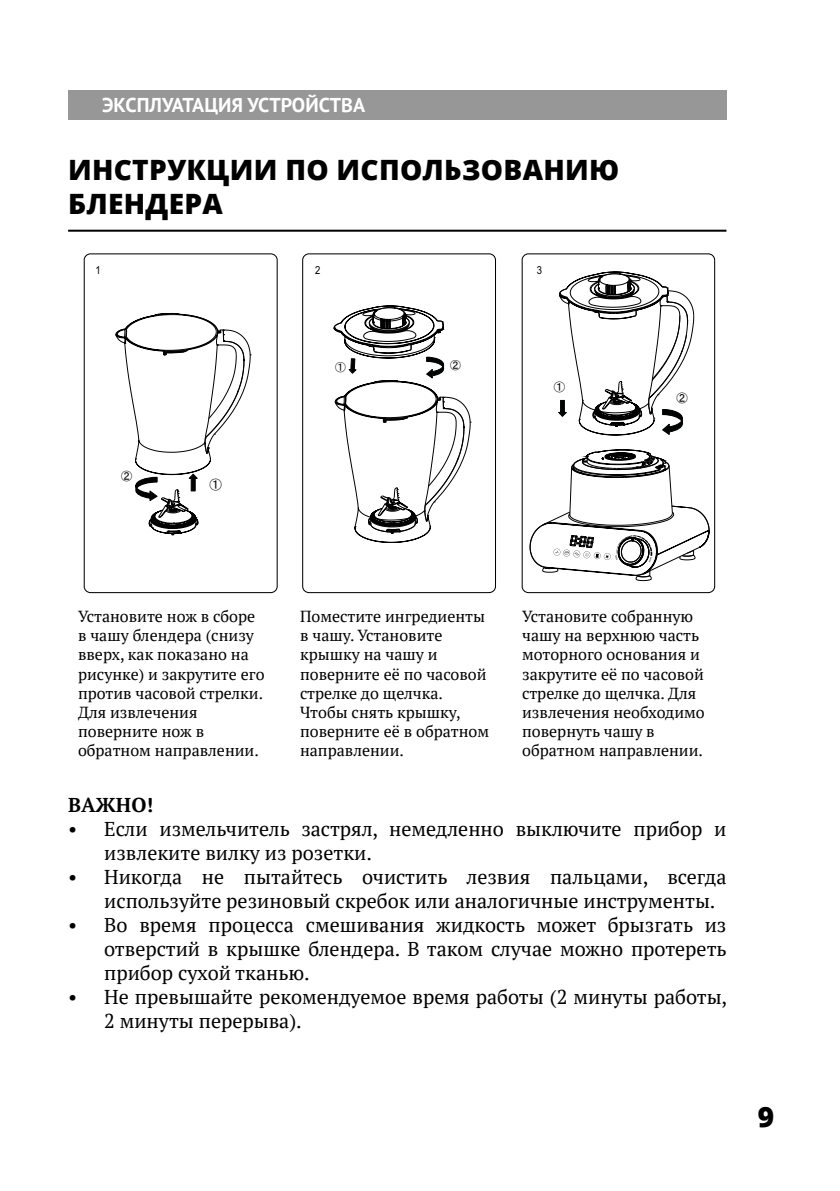
<style>
.page{position:relative;width:840px;height:1191px;background:#fff}
.page>*{position:absolute;margin:0;border:0;box-sizing:border-box;transform-origin:0 0}
.t1{font:800 28px "Open Sans";letter-spacing:.01em;color:#000}
.t2{font:20px/24px "PT Serif";color:#000}
.t3{font:700 20px "PT Sans";color:#fff}
.t4{font:700 20px "PT Serif";color:#000}
.t5{font:16px/19.2px "PT Serif";color:#000}
.t6{font:12.4px "MS Gothic";color:#010202}
.t7{font:11.2px "Arial";color:#010203;scale:.85 1}
.t8{font:11.2px "MS Gothic";color:#010202}
.t9{font:11px "MS Gothic";color:#010202}
.t10{font:10.6px "MS Gothic";color:#010202}
</style>
<div class="page">
<div style="left:68px;top:91px;width:658px;height:29px;background:#979797"></div>
<hr style="left:68px;top:230px;width:658px;height:2px;background:#000">
<svg style="left:521px;top:253px;width:194px;height:340px"></svg>
<svg style="left:302px;top:253px;width:194px;height:340px"></svg>
<svg style="left:83px;top:253px;width:195px;height:340px"></svg>
<svg style="left:115px;top:312px;width:136px;height:224px"></svg>
<svg style="left:333px;top:305px;width:138px;height:238px"></svg>
<svg style="left:557px;top:271px;width:137px;height:165px"></svg>
<svg style="left:529px;top:449px;width:180px;height:132px"></svg>
<p class="t3" style="left:102px;top:92px;width:264px">ЭКСПЛУАТАЦИЯ УСТРОЙСТВА</p>
<p class="t1" style="left:68px;top:149px;width:552px">ИНСТРУКЦИИ ПО ИСПОЛЬЗОВАНИЮ</p>
<p class="t1" style="left:68px;top:182px;width:156px">БЛЕНДЕРА</p>
<p class="t7" style="left:95px;top:263px;width:8px">1</p>
<p class="t7" style="left:315px;top:263px;width:8px">2</p>
<p class="t7" style="left:536px;top:263px;width:8px">3</p>
<p class="t9" style="left:121px;top:471px;width:13px">②</p>
<p class="t6" style="left:209px;top:478px;width:14px">①</p>
<p class="t10" style="left:335px;top:362px;width:12px">①</p>
<p class="t10" style="left:450px;top:359px;width:12px">②</p>
<p class="t8" style="left:553px;top:381px;width:13px">①</p>
<p class="t8" style="left:676px;top:393px;width:13px">②</p>
<p class="t5" style="left:78px;top:606px;width:188px">Установите нож в сборе в чашу блендера (снизу вверх, как показано на рисунке) и закрутите его против часовой стрелки.</p>
<p class="t5" style="left:78px;top:702px;width:182px">Для извлечения поверните нож в обратном направлении.</p>
<p class="t5" style="left:300px;top:606px;width:186px">Поместите ингредиенты</p>
<p class="t5" style="left:300px;top:626px;width:190px">в чашу. Установите крышку на чашу и поверните её по часовой стрелке до щелчка.<br>Чтобы снять крышку, поверните её в обратном направлении.</p>
<p class="t5" style="left:522px;top:606px;width:184px">Установите собранную чашу на верхнюю часть моторного основания и закрутите её по часовой стрелке до щелчка. Для извлечения необходимо повернуть чашу в обратном направлении.</p>
<p class="t4" style="left:68px;top:791px;width:87px">ВАЖНО!</p>
<p class="t2" style="left:104px;top:816px;width:623px;text-indent:-36px">• Если измельчитель застрял, немедленно выключите прибор и извлеките вилку из розетки.</p>
<p class="t2" style="left:104px;top:864px;width:623px;text-indent:-36px">• Никогда не пытайтесь очистить лезвия пальцами, всегда используйте резиновый скребок или аналогичные инструменты.</p>
<p class="t2" style="left:104px;top:912px;width:623px;text-align:justify;text-indent:-36px">• Во время процесса смешивания жидкость может брызгать из отверстий в крышке блендера. В таком случае можно протереть прибор сухой тканью.</p>
<p class="t2" style="left:104px;top:984px;width:624px;text-indent:-36px">• Не превышайте рекомендуемое время работы (2 минуты работы,<br>2 минуты перерыва).</p>
<p class="t1" style="left:757px;top:1095px;width:18px">9</p>
</div>
